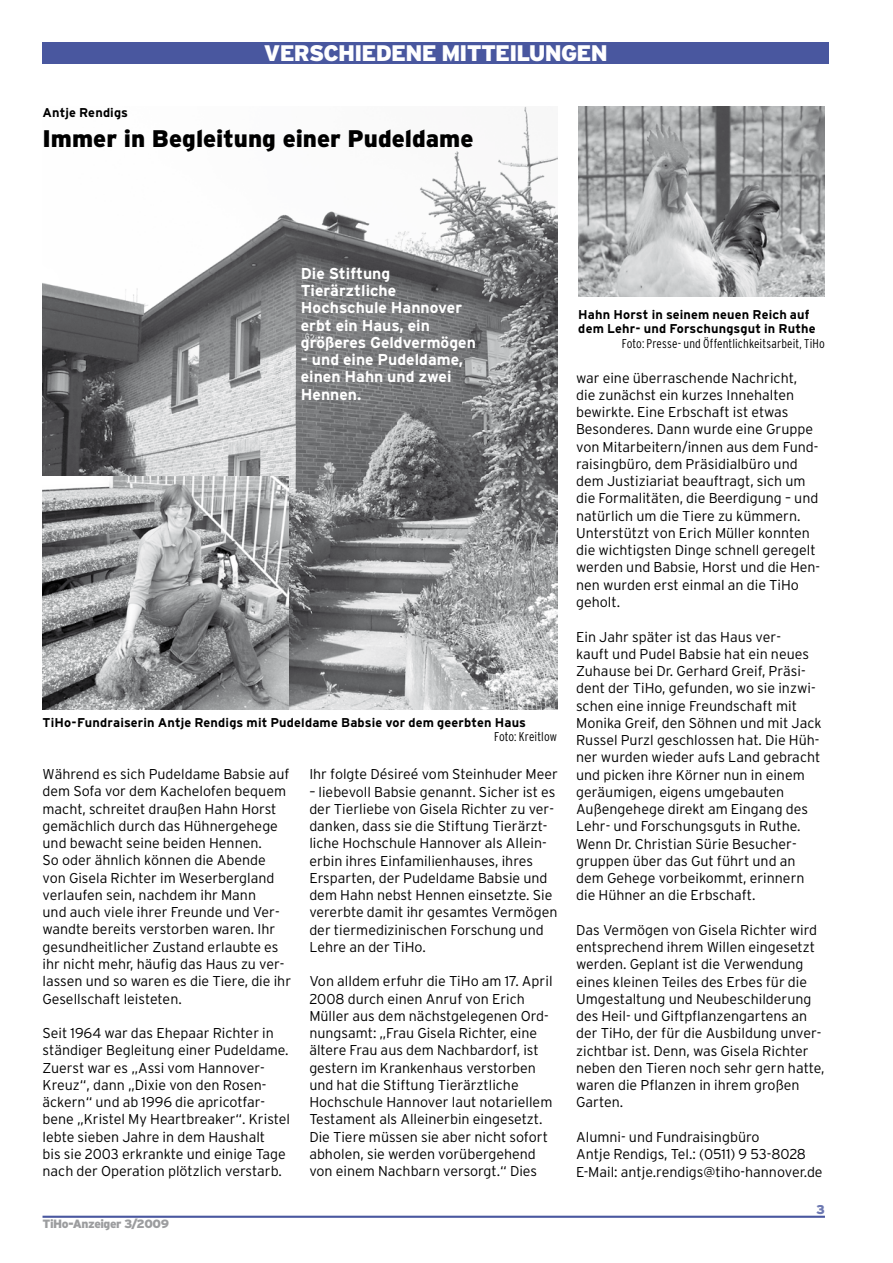
<style>
.page{position:relative;width:893px;height:1263px;background:#fff}
.page>*{position:absolute;margin:0;border:0;box-sizing:border-box;transform-origin:0 0}
.t1{font:900 24px "Interstate";color:#000}
.t2{font:900 22.5px "Interstate";letter-spacing:-.035em;color:#fff}
.t3{font:700 15.75px/17.2px "Interstate";color:#fff}
.t4{font:300 14.25px/17.2px "Interstate";color:#000}
.t5{font:700 12.75px/14.4px "Interstate";letter-spacing:.01em;color:#000}
.t6{font:300 condensed 12.75px "Interstate";letter-spacing:.01em;color:#000}
.t7{font:900 12.75px "Interstate";color:#6d79b2}
.t8{font:900 12px "Interstate";letter-spacing:-.035em;color:#9c9d9f}
</style>
<div class="page">
<hr style="left:43px;top:1216px;width:782px;height:2px;background:#49579f">
<img style="left:578px;top:106px;width:247px;height:191px">
<img style="left:43px;top:106px;width:514px;height:604px">
<img style="left:43px;top:476px;width:245px;height:234px">
<div style="left:43px;top:43px;width:786px;height:21px;background:#49579f"></div>
<h2 class="t2" style="left:264px;top:40px;width:345px">VERSCHIEDENE MITTEILUNGEN</h2>
<p class="t5" style="left:43px;top:105px;width:87px">Antje Rendigs</p>
<h1 class="t1" style="left:43px;top:125px;width:432px">Immer in Begleitung einer Pudeldame</h1>
<p class="t3" style="left:301px;top:265px;width:177px">Die Stiftung<br>Tierärztliche<br>Hochschule Hannover erbt ein Haus, ein größeres Geldvermögen</p>
<p class="t3" style="left:301px;top:351px;width:164px">– und eine Pudeldame, einen Hahn und zwei<br>Hennen.</p>
<p class="t5" style="left:43px;top:715px;width:485px">TiHo-Fundraiserin Antje Rendigs mit Pudeldame Babsie vor dem geerbten Haus</p>
<p class="t6" style="left:494px;top:730px;width:64px">Foto: Kreitlow</p>
<p class="t4" style="left:43px;top:765px;width:250px">Während es sich Pudeldame Babsie auf dem Sofa vor dem Kachelofen bequem macht, schreitet draußen Hahn Horst gemächlich durch das Hühnergehege und bewacht seine beiden Hennen.<br>So oder ähnlich können die Abende von Gisela Richter im Weserbergland verlaufen sein, nachdem ihr Mann<br>und auch viele ihrer Freunde und Ver&shy;wandte bereits verstorben waren. Ihr gesundheitlicher Zustand erlaubte es ihr nicht mehr, häufig das Haus zu ver&shy;lassen und so waren es die Tiere, die ihr Gesellschaft leisteten.</p>
<p class="t4" style="left:43px;top:1024px;width:249px">Seit 1964 war das Ehepaar Richter in ständiger Begleitung einer Pudeldame.<br>Zuerst war es „Assi vom Hannover-Kreuz“, dann „Dixie von den Rosen&shy;äckern“ und ab 1996 die apricotfar&shy;bene „Kristel My Heartbreaker“. Kristel lebte sieben Jahre in dem Haushalt<br>bis sie 2003 erkrankte und einige Tage nach der Operation plötzlich verstarb.</p>
<p class="t8" style="left:43px;top:1217px;width:128px">TiHo-Anzeiger 3/2009</p>
<p class="t4" style="left:309px;top:765px;width:250px">Ihr folgte Désireé vom Steinhuder Meer</p>
<p class="t4" style="left:309px;top:783px;width:250px">– liebevoll Babsie genannt. Sicher ist es der Tierliebe von Gisela Richter zu ver&shy;danken, dass sie die Stiftung Tierärzt&shy;liche Hochschule Hannover als Allein&shy;erbin ihres Einfamilienhauses, ihres Ersparten, der Pudeldame Babsie und dem Hahn nebst Hennen einsetzte. Sie vererbte damit ihr gesamtes Vermögen der tiermedizinischen Forschung und Lehre an der TiHo.</p>
<p class="t4" style="left:309px;top:972px;width:245px">Von alldem erfuhr die TiHo am 17. April 2008 durch einen Anruf von Erich Müller aus dem nächstgelegenen Ord&shy;nungsamt: „Frau Gisela Richter, eine ältere Frau aus dem Nachbardorf, ist gestern im Krankenhaus verstorben und hat die Stiftung Tierärztliche Hochschule Hannover laut notariellem Testament als Alleinerbin eingesetzt.<br>Die Tiere müssen sie aber nicht sofort abholen, sie werden vorübergehend von einem Nachbarn versorgt.“ Dies</p>
<p class="t5" style="left:578px;top:307px;width:239px">Hahn Horst in seinem neuen Reich auf dem Lehr- und Forschungsgut in Ruthe</p>
<p class="t6" style="left:622px;top:336px;width:205px">Foto: Presse- und Öffentlichkeitsarbeit, TiHo</p>
<p class="t4" style="left:576px;top:369px;width:246px">war eine überraschende Nachricht,<br>die zunächst ein kurzes Innehalten bewirkte. Eine Erbschaft ist etwas Besonderes. Dann wurde eine Gruppe von Mitarbeitern/innen aus dem Fund&shy;raisingbüro, dem Präsidialbüro und dem Justiziariat beauftragt, sich um die Formalitäten, die Beerdigung – und natürlich um die Tiere zu kümmern.<br>Unterstützt von Erich Müller konnten die wichtigsten Dinge schnell geregelt werden und Babsie, Horst und die Hen&shy;nen wurden erst einmal an die TiHo geholt.</p>
<p class="t4" style="left:576px;top:628px;width:247px">Ein Jahr später ist das Haus ver-<br>kauft und Pudel Babsie hat ein neues Zuhause bei Dr. Gerhard Greif, Präsi&shy;dent der TiHo, gefunden, wo sie inzwi&shy;schen eine innige Freundschaft mit Monika Greif, den Söhnen und mit Jack Russel Purzl geschlossen hat. Die Hüh&shy;ner wurden wieder aufs Land gebracht und picken ihre Körner nun in einem geräumigen, eigens umgebauten Außengehege direkt am Eingang des Lehr- und Forschungsguts in Ruthe.<br>Wenn Dr. Christian Sürie Besucher&shy;gruppen über das Gut führt und an dem Gehege vorbeikommt, erinnern die Hühner an die Erbschaft.</p>
<p class="t4" style="left:576px;top:921px;width:250px">Das Vermögen von Gisela Richter wird entsprechend ihrem Willen eingesetzt werden. Geplant ist die Verwendung eines kleinen Teiles des Erbes für die Umgestaltung und Neubeschilderung des Heil- und Giftpflanzengartens an der TiHo, der für die Ausbildung unver&shy;zichtbar ist. Denn, was Gisela Richter neben den Tieren noch sehr gern hatte, waren die Pflanzen in ihrem großen Garten.</p>
<p class="t4" style="left:576px;top:1128px;width:248px">Alumni- und Fundraisingbüro<br>Antje Rendigs, Tel.: (0511) 9 53-8028<br>E-Mail: antje.rendigs@tiho-hannover.de</p>
<p class="t7" style="left:816px;top:1202px;width:10px">3</p>
</div>
